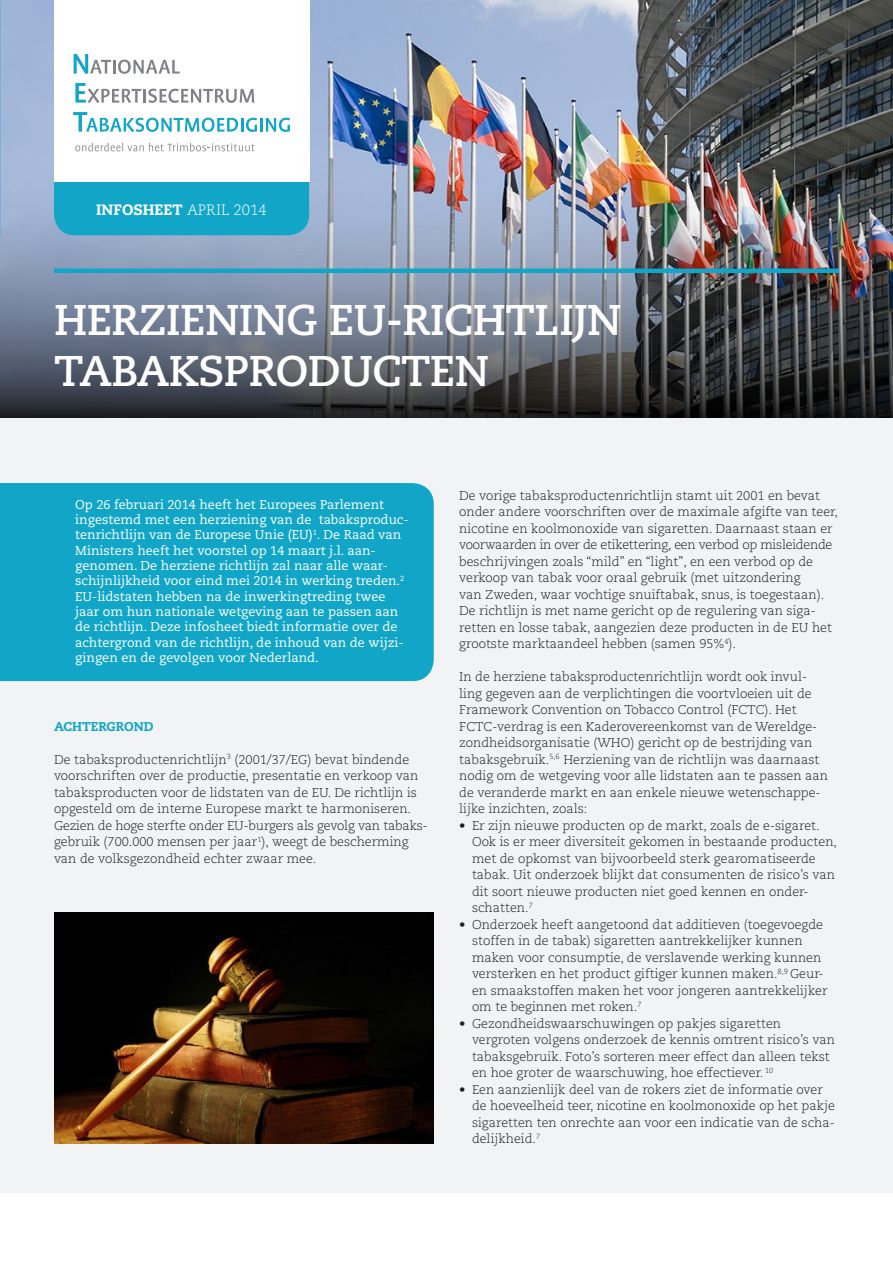
<style>
.page{position:relative;width:893px;height:1263px;background:#fff}
.page>*{position:absolute;margin:0;border:0;box-sizing:border-box;transform-origin:0 0}
._1_Kop{font:700 42.9px "Caecilia";letter-spacing:-.015em;color:#fff}
.t1{font:800 15px "Caecilia";color:#fff}
._4_Brood_tekst{font:300 12.75px/16.5px "Caecilia";color:#231f20}
._6_tekst_in_kader{font:12.75px/15.3px "Caecilia";color:#fff}
._2_Subkop{font:800 12.75px "Caecilia";color:#11a6c8}
.s1{font-weight:300}
</style>
<div class="page">
<div style="left:0;top:0;width:893px;height:1193px;background:#f2f3f4"></div>
<img style="left:0;top:0;width:893px;height:146px">
<img style="left:0;top:146px;width:893px;height:271px">
<div style="left:54px;top:181px;width:255px;height:54px;background:#11a6c8"></div>
<hr style="left:54px;top:269px;width:785px;height:4px;background:#11a6c8">
<div style="left:0;top:483px;width:434px;height:198px;background:#11a6c8"></div>
<div style="left:54px;top:0;width:255px;height:181px;background:#fff"></div>
<svg style="left:74px;top:54px;width:106px;height:20px"></svg>
<svg style="left:75px;top:83px;width:66px;height:20px"></svg>
<hr style="left:143px;top:89px;width:3px;height:14px;background:#808285">
<svg style="left:148px;top:89px;width:106px;height:14px"></svg>
<svg style="left:73px;top:112px;width:217px;height:20px"></svg>
<svg style="left:75px;top:143px;width:180px;height:8px"></svg>
<img style="left:54px;top:912px;width:380px;height:231px">
<p class="t1" style="left:96px;top:200px;width:172px">INFOSHEET <span class="s1">APRIL 2014</span></p>
<p class="_1_Kop" style="left:54px;top:294px;width:569px">HERZIENING EU-RICHTLIJN</p>
<p class="_1_Kop" style="left:54px;top:346px;width:436px">TABAKSPRODUCTEN</p>
<p class="_6_tekst_in_kader" style="left:75px;top:497px;width:335px">Op 26 februari 2014 heeft het Europees Parlement ingestemd met een herziening van de tabaksproduc&shy;tenrichtlijn van de Europese Unie (EU)<sup>1</sup>. De Raad van Ministers heeft het voorstel op 14 maart j.l. aan&shy;genomen. De herziene richtlijn zal naar alle waar&shy;schijnlijkheid voor eind mei 2014 in werking treden.<sup>2<br></sup>EU-lidstaten hebben na de inwerkingtreding twee jaar om hun nationale wetgeving aan te passen aan de richtlijn. Deze infosheet biedt informatie over de achtergrond van de richtlijn, de inhoud van de wijzi&shy;gingen en de gevolgen voor Nederland.</p>
<p class="_2_Subkop" style="left:54px;top:718px;width:101px">ACHTERGROND</p>
<p class="_4_Brood_tekst" style="left:54px;top:751px;width:375px">De tabaksproductenrichtlijn<sup>3</sup> (2001/37/EG) bevat bindende voorschriften over de productie, presentatie en verkoop van tabaksproducten voor de lidstaten van de EU. De richtlijn is opgesteld om de interne Europese markt te harmoniseren.<br>Gezien de hoge sterfte onder EU-burgers als gevolg van tabaks&shy;gebruik (700.000 mensen per jaar<sup>1</sup>), weegt de bescherming van de volksgezondheid echter zwaar mee.</p>
<p class="_4_Brood_tekst" style="left:459px;top:487px;width:380px">De vorige tabaksproductenrichtlijn stamt uit 2001 en bevat onder andere voorschriften over de maximale afgifte van teer, nicotine en koolmonoxide van sigaretten. Daarnaast staan er voorwaarden in over de etikettering, een verbod op misleidende</p>
<p class="_4_Brood_tekst" style="left:459px;top:553px;width:374px">beschrijvingen zoals “mild” en “light”, en een verbod op de verkoop van tabak voor oraal gebruik (met uitzondering<br>van Zweden, waar vochtige snuiftabak, snus, is toegestaan).<br>De richtlijn is met name gericht op de regulering van siga&shy;retten en losse tabak, aangezien deze producten in de EU het grootste marktaandeel hebben (samen 95%<sup>4</sup>).</p>
<p class="_4_Brood_tekst" style="left:459px;top:669px;width:370px">In de herziene tabaksproductenrichtlijn wordt ook invul&shy;ling gegeven aan de verplichtingen die voortvloeien uit de Framework Convention on Tobacco Control (FCTC). Het FCTC-verdrag is een Kaderovereenkomst van de Wereldge&shy;zondheidsorganisatie (WHO) gericht op de bestrijding van tabaksgebruik.<sup>5,6</sup> Herziening van de richtlijn was daarnaast nodig om de wetgeving voor alle lidstaten aan te passen aan de veranderde markt en aan enkele nieuwe wetenschappe&shy;lijke inzichten, zoals:</p>
<p class="_4_Brood_tekst" style="left:472px;top:817px;width:367px;text-indent:-13px">• Er zijn nieuwe producten op de markt, zoals de e-sigaret.<br>Ook is er meer diversiteit gekomen in bestaande producten, met de opkomst van bijvoorbeeld sterk gearomatiseerde tabak. Uit onderzoek blijkt dat consumenten de risico’s van dit soort nieuwe producten niet goed kennen en onder&shy;schatten.<sup>7</sup></p>
<p class="_4_Brood_tekst" style="left:472px;top:916px;width:357px;text-indent:-13px">• Onderzoek heeft aangetoond dat additieven (toegevoegde stoffen in de tabak) sigaretten aantrekkelijker kunnen maken voor consumptie, de verslavende werking kunnen versterken en het product giftiger kunnen maken.<sup>8,9</sup> Geur&shy;en smaakstoffen maken het voor jongeren aantrekkelijker om te beginnen met roken.<sup>7</sup></p>
<p class="_4_Brood_tekst" style="left:472px;top:1015px;width:365px;text-indent:-13px">• Gezondheidswaarschuwingen op pakjes sigaretten vergroten volgens onderzoek de kennis omtrent risico’s van tabaksgebruik. Foto’s sorteren meer effect dan alleen tekst en hoe groter de waarschuwing, hoe effectiever. <sup>10</sup></p>
<p class="_4_Brood_tekst" style="left:472px;top:1081px;width:364px;text-indent:-13px">• Een aanzienlijk deel van de rokers ziet de informatie over de hoeveelheid teer, nicotine en koolmonoxide op het pakje sigaretten ten onrechte aan voor een indicatie van de scha&shy;delijkheid.<sup>7</sup></p>
</div>
